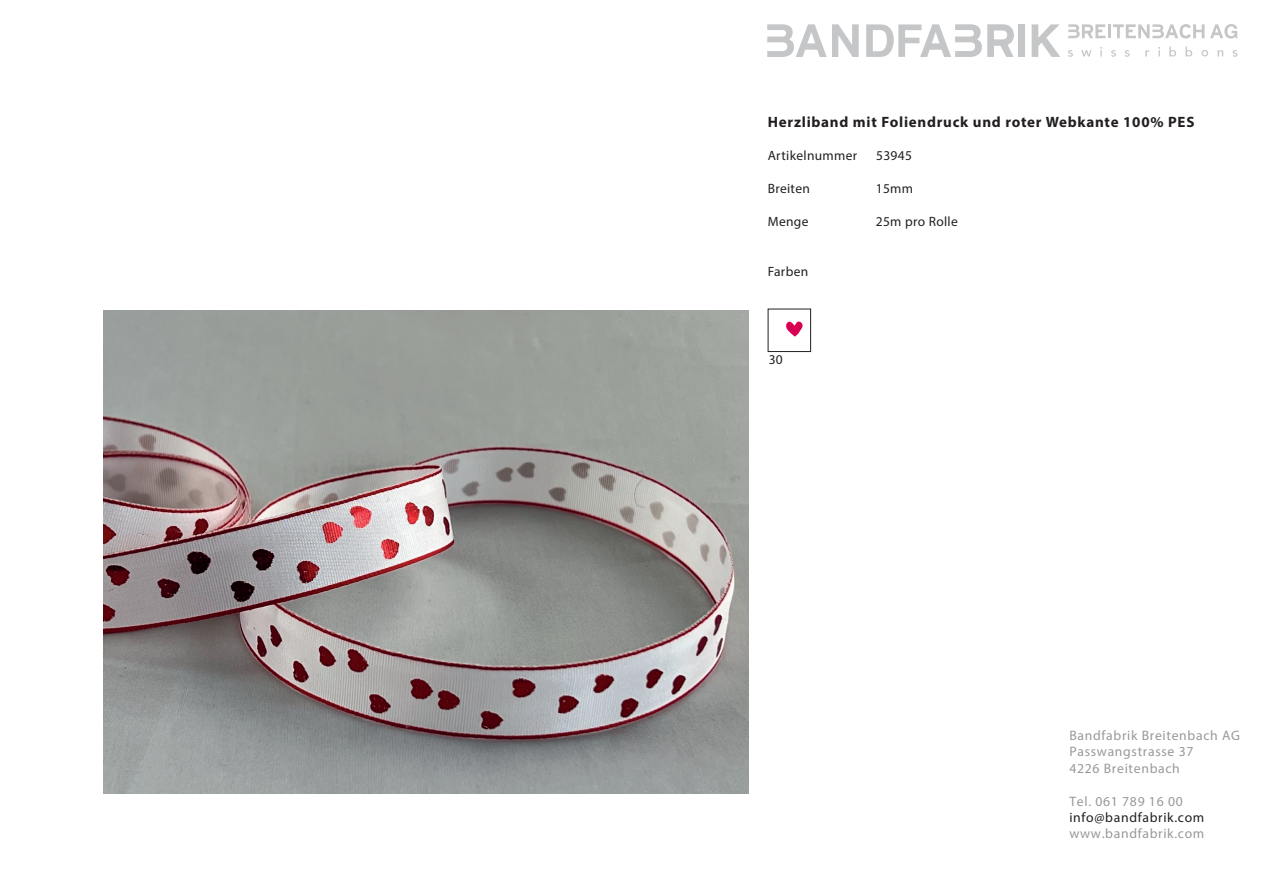
<style>
.page{position:relative;width:1263px;height:893px;background:#fff}
.page>*{position:absolute;margin:0;border:0;box-sizing:border-box;transform-origin:0 0}
.t1{font:700 15px "Myriad Pro";letter-spacing:.05em;color:#231f20}
.t2{font:13.65px/16.5px "Myriad Pro";letter-spacing:.05em;color:#97999c}
.t3{font:13.65px "Myriad Pro";letter-spacing:.05em;color:#231f20}
.t4{font:13.5px "Myriad Pro";letter-spacing:.025em;color:#231f20}
</style>
<div class="page">
<img style="left:104px;top:311px;width:644px;height:483px">
<div style="left:768px;top:309px;width:43px;height:43px;background:#fff;border:1px solid #231f20"></div>
<svg style="left:786px;top:321px;width:17px;height:16px"></svg>
<div style="left:1018px;top:24px;width:7px;height:33px;background:#c5c6c8"></div>
<svg style="left:767px;top:24px;width:92px;height:33px"></svg>
<svg style="left:866px;top:24px;width:148px;height:33px"></svg>
<svg style="left:1032px;top:24px;width:28px;height:33px"></svg>
<svg style="left:1068px;top:46px;width:170px;height:11px"></svg>
<hr style="left:1108px;top:24px;width:3px;height:14px;background:#c5c6c8">
<svg style="left:1113px;top:24px;width:91px;height:15px"></svg>
<svg style="left:1068px;top:24px;width:37px;height:14px"></svg>
<svg style="left:1210px;top:24px;width:27px;height:15px"></svg>
<p class="t1" style="left:768px;top:112px;width:428px">Herzliband mit Foliendruck und roter Webkante 100% PES</p>
<p class="t4" style="left:768px;top:147px;width:91px">Artikelnummer</p>
<p class="t4" style="left:876px;top:147px;width:37px">53945</p>
<p class="t4" style="left:768px;top:180px;width:44px">Breiten</p>
<p class="t4" style="left:876px;top:180px;width:39px">15mm</p>
<p class="t4" style="left:768px;top:213px;width:42px">Menge</p>
<p class="t4" style="left:876px;top:213px;width:84px">25m pro Rolle</p>
<p class="t4" style="left:768px;top:263px;width:42px">Farben</p>
<p class="t4" style="left:769px;top:352px;width:15px">30</p>
<p class="t2" style="left:1069px;top:727px;width:172px">Bandfabrik Breitenbach AG<br>Passwangstrasse 37<br>4226 Breitenbach</p>
<p class="t2" style="left:1069px;top:792px;width:115px">Tel. 061 789 16 00</p>
<p class="t3" style="left:1069px;top:809px;width:136px">info@bandfabrik.com</p>
<p class="t2" style="left:1069px;top:825px;width:136px">www.bandfabrik.com</p>
</div>
